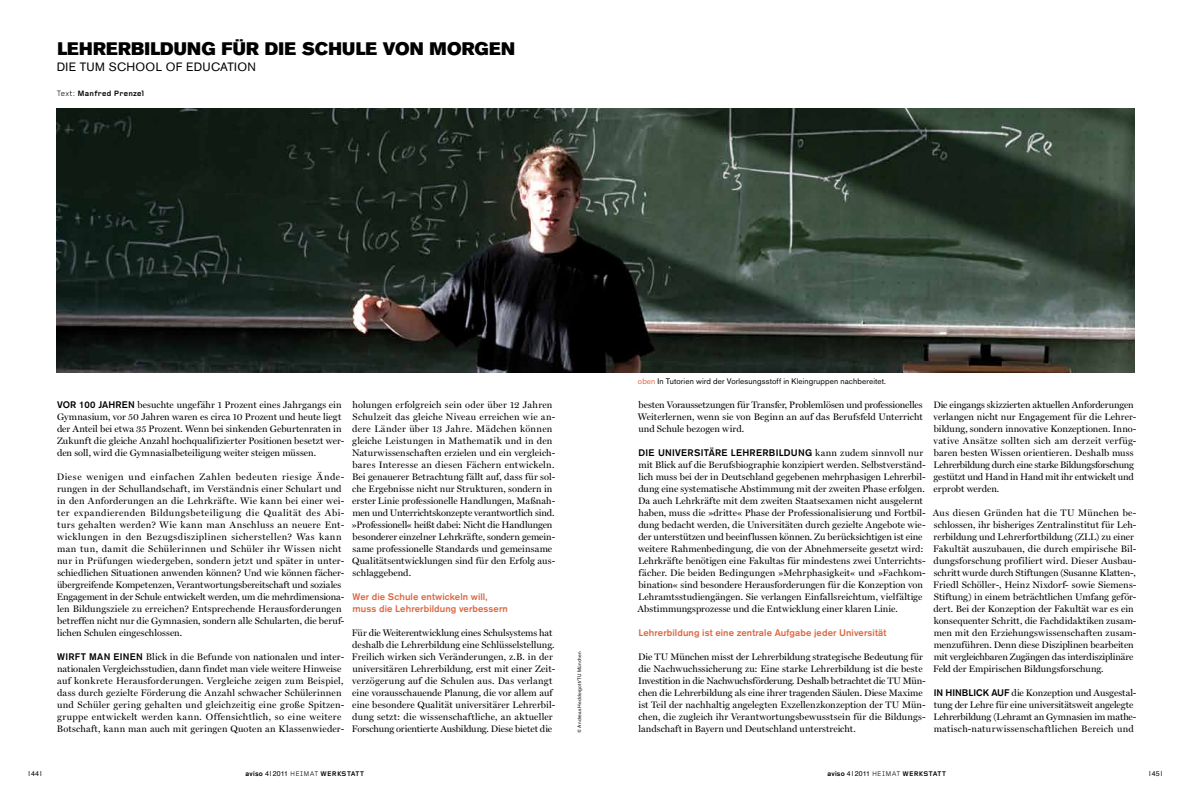
<style>
.page{position:relative;width:1191px;height:808px;background:#fff}
.page>*{position:absolute;margin:0;border:0;box-sizing:border-box;transform-origin:0 0}
.t1{font:18px "Akzidenz Grotesk BE Super";letter-spacing:.015em;color:#000}
.t2{font:12px "Akzidenz Grotesk BE";letter-spacing:.025em;color:#000}
.t3{font:9.5px/12px "Miller Display Roman";letter-spacing:.01em;color:#000}
.t4{font:500 9.5px/12px "Akzidenz Grotesk BE";letter-spacing:.005em;color:#dc6843}
.t5{font:500 9.5px "Akzidenz Grotesk BE";letter-spacing:.03em;color:#000}
.t6{font:8px "Akzidenz Grotesk BE";letter-spacing:.015em;color:#000}
.t7{font:700 8px "Foundry Gridnik";color:#000}
.t8{font:7px "Helvetica";letter-spacing:.015em;color:#000}
.t9{font:700 7px "Foundry Gridnik";letter-spacing:.03em;color:#000}
.t10{font:5px "Akzidenz Grotesk BE";letter-spacing:.025em;color:#000}
.s1{font-weight:400}
.s2{font-family:"Akzidenz Grotesk BE";font-weight:500}
.s3{color:#dc6843}
.s4{font-family:"Miller Display Roman";font-weight:400}
.s5{font-family:"Foundry Gridnik"}
</style>
<div class="page">
<img style="left:57px;top:108px;width:1077px;height:264px">
<h1 class="t1" style="left:57px;top:39px;width:459px">LEHRERBILDUNG FÜR DIE SCHULE VON MORGEN</h1>
<p class="t2" style="left:57px;top:60px;width:201px">Die TUM School of Education</p>
<p class="t7" style="left:57px;top:89px;width:89px"><span class="s1">TEXT:</span> M anfred Prenzel</p>
<p class="t3" style="left:57px;top:399px;width:289px"><span class="s2">Vo r 100 Jahren</span> besuchte ungefähr 1 Prozent eines Jahrgangs ein Gymnasium, vor 50 Jahren waren es circa 10 Prozent und heute liegt der Anteil bei etwa 35 Prozent. Wenn bei sinkenden Geburtenraten in Zukunft die gleiche Anzahl hochqualifizierter Positionen besetzt wer&shy;den soll, wird die Gymnasialbeteiligung weiter steigen müssen.</p>
<p class="t3" style="left:57px;top:471px;width:289px">Diese wenigen und einfachen Zahlen bedeuten riesige Ände&shy;rungen in der Schullandschaft, im Verständnis einer Schulart und in den Anforderungen an die Lehrkräfte. Wie kann bei einer wei&shy;ter expandierenden Bildungsbeteiligung die Qualität des Abi&shy;turs gehalten werden? Wie kann man Anschluss an neuere Ent&shy;wicklungen in den Bezugsdisziplinen sicherstellen? Was kann man tun, damit die Schülerinnen und Schüler ihr Wissen nicht nur in Prüfungen wiedergeben, sondern jetzt und später in unter&shy;schiedlichen Situationen anwenden können? Und wie können fächer&shy;übergreifende Kompetenzen, Verantwortungsbereitschaft und soziales Engagement in der Schule entwickelt werden, um die mehrdimensiona&shy;len Bildungsziele zu erreichen? Entsprechende Herausforderungen betreffen nicht nur die Gymnasien, sondern alle Schularten, die beruf&shy;lichen Schulen eingeschlossen.</p>
<p class="t3" style="left:57px;top:651px;width:289px"><span class="s2">Wirft m an einen</span> Blick in die Befunde von nationalen und inter&shy;nationalen Vergleichsstudien, dann findet man viele weitere Hinweise auf konkrete Herausforderungen. Vergleiche zeigen zum Beispiel, dass durch gezielte Förderung die Anzahl schwacher Schülerinnen und Schüler gering gehalten und gleichzeitig eine große Spitzen&shy;gruppe entwickelt werden kann. Offensichtlich, so eine weitere Botschaft, kann man auch mit geringen Quoten an Klassenwieder-</p>
<p class="t3" style="left:352px;top:399px;width:205px">holungen erfolgreich sein oder über 12 Jahren Schulzeit das gleiche Niveau erreichen wie an&shy;dere Länder über 13 Jahre. Mädchen können gleiche Leistungen in Mathematik und in den Naturwissenschaften erzielen und ein vergleich&shy;bares Interesse an diesen Fächern entwickeln.<br>Bei genauerer Betrachtung fällt auf, dass für sol&shy;che Ergebnisse nicht nur Strukturen, sondern in erster Linie professionelle Handlungen, Maßnah&shy;men und Unterrichtskonzepte verantwortlich sind. »Professionell« heißt dabei: Nicht die Handlungen besonderer einzelner Lehrkräfte, sondern gemein&shy;same professionelle Standards und gemeinsame Qualitätsentwicklungen sind für den Erfolg aus&shy;schlaggebend.</p>
<p class="t4" style="left:352px;top:591px;width:157px">Wer die Schule entwickeln will, muss die Lehrerbildung verbessern</p>
<p class="t3" style="left:352px;top:627px;width:205px">Für die Weiterentwicklung eines Schulsystems hat deshalb die Lehrerbildung eine Schlüsselstellung.<br>Freilich wirken sich Veränderungen, z.B. in der universitären Lehrerbildung, erst mit einer Zeit&shy;verzögerung auf die Schulen aus. Das verlangt eine vorausschauende Planung, die vor allem auf eine besondere Qualität universitärer Lehrerbil&shy;dung setzt: die wissenschaftliche, an aktueller Forschung orientierte Ausbildung. Diese bietet die</p>
<p class="t10" style="left:576px;top:733px;width:83px;rotate:-90deg">© Andreas Heddergott/TU München</p>
<p class="t6" style="left:638px;top:376px;width:250px"><span class="s3">oben</span> In Tutorien wird der Vorlesungsstoff in Kleingruppen nachbereitet.</p>
<p class="t3" style="left:933px;top:399px;width:205px">Die eingangs skizzierten aktuellen Anforderungen verlangen nicht nur Engagement für die Lehrer&shy;bildung, sondern innovative Konzeptionen. Inno&shy;vative Ansätze sollten sich am derzeit verfüg&shy;baren besten Wissen orientieren. Deshalb muss Lehrerbildung durch eine starke Bildungsforschung gestützt und Hand in Hand mit ihr entwickelt und erprobt werden.</p>
<p class="t3" style="left:932px;top:507px;width:205px">Aus diesen Gründen hat die TU München be&shy;schlossen, ihr bisheriges Zentralinstitut für Leh&shy;rerbildung und Lehrerfortbildung (ZLL) zu einer Fakultät auszubauen, die durch empirische Bil&shy;dungsforschung profiliert wird. Dieser Ausbau&shy;schritt wurde durch Stiftungen (Susanne Klatten-, Friedl Schöller-, Heinz Nixdorf- sowie Siemens-Stiftung) in einem beträchtlichen Umfang geför&shy;dert. Bei der Konzeption der Fakultät war es ein konsequenter Schritt, die Fachdidaktiken zusam&shy;men mit den Erziehungswissenschaften zusam&shy;menzuführen. Denn diese Disziplinen bearbeiten mit vergleichbaren Zugängen das interdisziplinäre Feld der Empirischen Bildungsforschung.</p>
<p class="t3" style="left:933px;top:687px;width:205px"><span class="s2">I n H inblick auf</span> die Konzeption und Ausgestal&shy;tung der Lehre für eine universitätsweit angelegte Lehrerbildung (Lehramt an Gymnasien im mathe&shy;matisch-naturwissenschaftlichen Bereich und</p>
<p class="t3" style="left:638px;top:399px;width:286px;text-align:justify">besten Voraussetzungen für Transfer, Problemlösen und professionelles Weiterlernen, wenn sie von Beginn an auf das Berufsfeld Unterricht und Schule bezogen wird.</p>
<p class="t5" style="left:638px;top:447px;width:286px">Die u niversitäre Lehrerbildu ng <span class="s4">kann zudem sinnvoll nur</span></p>
<p class="t3" style="left:637px;top:459px;width:290px">mit Blick auf die Berufsbiographie konzipiert werden. Selbstverständ&shy;lich muss bei der in Deutschland gegebenen mehrphasigen Lehrerbil&shy;dung eine systematische Abstimmung mit der zweiten Phase erfolgen.<br>Da auch Lehrkräfte mit dem zweiten Staatsexamen nicht ausgelernt haben, muss die »dritte« Phase der Professionalisierung und Fortbil&shy;dung bedacht werden, die Universitäten durch gezielte Angebote wie&shy;der unterstützen und beeinflussen können. Zu berücksichtigen ist eine weitere Rahmenbedingung, die von der Abnehmerseite gesetzt wird:<br>Lehrkräfte benötigen eine Fakultas für mindestens zwei Unterrichts&shy;fächer. Die beiden Bedingungen »Mehrphasigkeit« und »Fachkom&shy;bination« sind besondere Herausforderungen für die Konzeption von Lehramtsstudiengängen. Sie verlangen Einfallsreichtum, vielfältige Abstimmungsprozesse und die Entwicklung einer klaren Linie.</p>
<p class="t4" style="left:638px;top:627px;width:249px">Lehrerbildung ist eine zentrale Aufgabe jeder Universität</p>
<p class="t3" style="left:638px;top:651px;width:289px">Die TU München misst der Lehrerbildung strategische Bedeutung für die Nachwuchssicherung zu: Eine starke Lehrerbildung ist die beste Investition in die Nachwuchsförderung. Deshalb betrachtet die TU Mün&shy;chen die Lehrerbildung als eine ihrer tragenden Säulen. Diese Maxime ist Teil der nachhaltig angelegten Exzellenzkonzeption der TU Mün&shy;chen, die zugleich ihr Verantwortungsbewusstsein für die Bildungs&shy;landschaft in Bayern und Deutschland unterstreicht.</p>
<p class="t8" style="left:28px;top:768px;width:15px">| 44|</p>
<p class="t8" style="left:246px;top:768px;width:56px"><span class="s2">aviso</span> 4 | 2011 <span class="s5">HEIMAT</span></p>
<p class="t9" style="left:320px;top:770px;width:45px">Werkstatt</p>
<p class="t8" style="left:827px;top:768px;width:56px"><span class="s2">aviso</span> 4 | 2011 <span class="s5">HEIMAT</span></p>
<p class="t9" style="left:902px;top:770px;width:45px">Werkstatt</p>
<p class="t8" style="left:1149px;top:768px;width:15px">| 45|</p>
</div>
